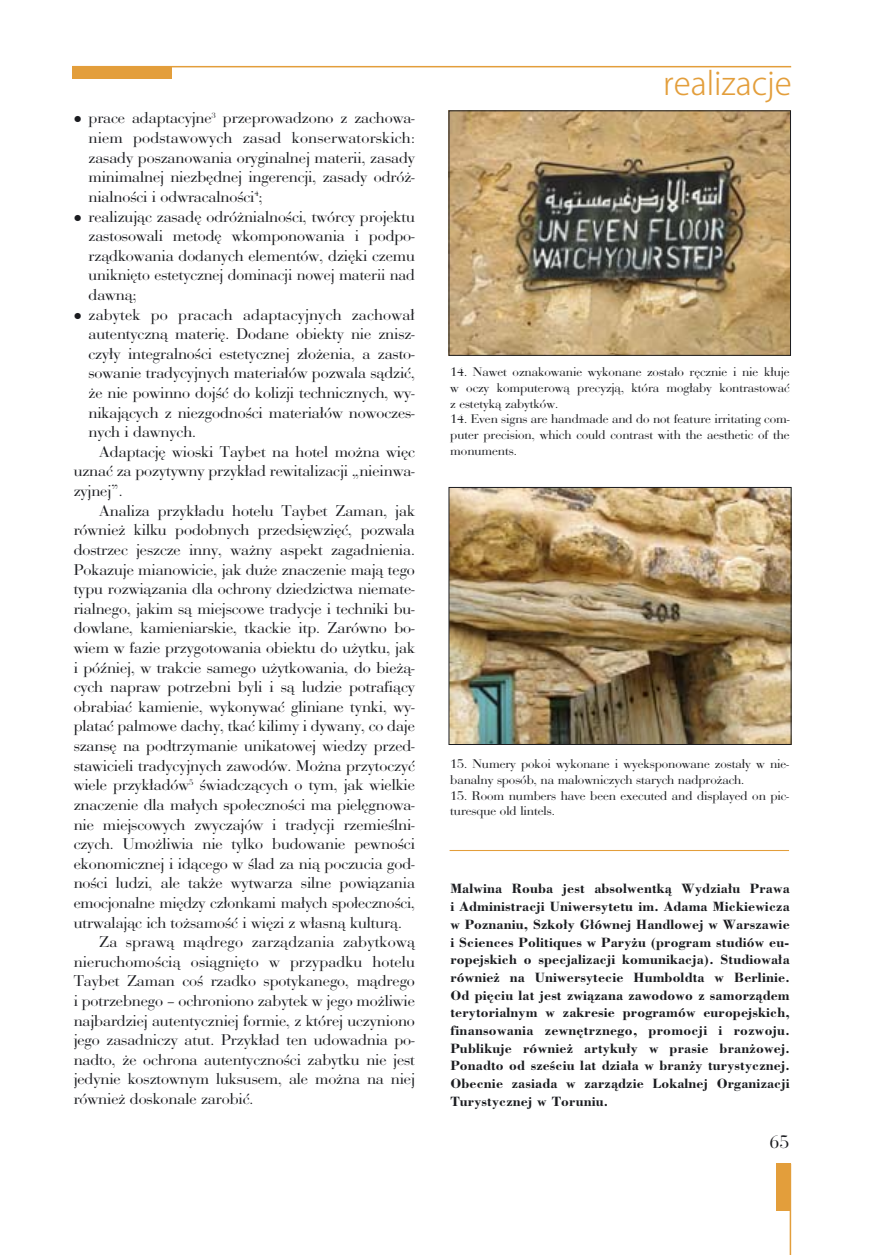
<style>
.page{position:relative;width:872px;height:1255px;background:#fff}
.page>*{position:absolute;margin:0;border:0;box-sizing:border-box;transform-origin:0 0}
.t1{font:300 31.5px "Koz Go Pro";color:#e39e3b}
.t2{font:18px "Pbauer Bodoni Roman";color:#1b1c20}
.t3{font:16.2px "Bauer Bod DOT";color:#1b1c20}
.t4{font:700 14.25px/17.7px "Bodoni EU";letter-spacing:.01em;color:#1b1c20;text-align:justify}
.t5{font:13.05px/15.6px "Bauer Bod DOT";color:#1b1c20;text-align:justify}
.s1{font-size:12px}
</style>
<div class="page">
<div style="left:72px;top:66px;width:99px;height:12px;background:#e39e3b"></div>
<div style="left:776px;top:1163px;width:15px;height:47px;background:#e39e3b"></div>
<hr style="left:789px;top:1163px;width:2px;height:91px;background:#e39e3b">
<hr style="left:72px;top:66px;width:719px;height:1px;background:#e39e3b">
<hr style="left:449px;top:850px;width:340px;height:1px;background:#e39e3b">
<img style="left:451px;top:113px;width:337px;height:240px">
<img style="left:451px;top:489px;width:338px;height:253px">
<div style="left:449px;top:487px;width:342px;height:257px;border:1px solid #1b1c20"></div>
<p class="t3" style="left:74px;top:112px;width:343px"><span class="s1">▯</span> prace adaptacyjne<sup>3</sup> przeprowadzono z zachowa-</p>
<p class="t3" style="left:89px;top:132px;width:328px">niem podstawowych zasad konserwatorskich:</p>
<p class="t3" style="left:89px;top:151px;width:328px">zasady poszanowania oryginalnej materii, zasady</p>
<p class="t3" style="left:89px;top:171px;width:328px">minimalnej niezbędnej ingerencji, zasady odróż-</p>
<p class="t3" style="left:89px;top:190px;width:176px">nialności i odwracalności<sup>4</sup>;</p>
<p class="t3" style="left:74px;top:210px;width:343px"><span class="s1">▯</span> realizując zasadę odróżnialności, twórcy projektu</p>
<p class="t3" style="left:89px;top:230px;width:328px">zastosowali metodę wkomponowania i podpo-</p>
<p class="t3" style="left:89px;top:249px;width:328px">rządkowania dodanych elementów, dzięki czemu</p>
<p class="t3" style="left:89px;top:269px;width:328px">uniknięto estetycznej dominacji nowej materii nad</p>
<p class="t3" style="left:89px;top:288px;width:50px">dawną;</p>
<p class="t3" style="left:74px;top:308px;width:343px"><span class="s1">▯</span> zabytek po pracach adaptacyjnych zachował</p>
<p class="t3" style="left:89px;top:328px;width:328px">autentyczną materię. Dodane obiekty nie znisz-</p>
<p class="t3" style="left:89px;top:347px;width:328px">czyły integralności estetycznej złożenia, a zasto-</p>
<p class="t3" style="left:89px;top:367px;width:328px">sowanie tradycyjnych materiałów pozwala sądzić,</p>
<p class="t3" style="left:89px;top:386px;width:328px">że nie powinno dojść do kolizji technicznych, wy-</p>
<p class="t3" style="left:89px;top:406px;width:328px">nikających z niezgodności materiałów nowoczes-</p>
<p class="t3" style="left:89px;top:426px;width:109px">nych i dawnych.</p>
<p class="t3" style="left:99px;top:445px;width:317px">Adaptację wioski Taybet na hotel można więc</p>
<p class="t3" style="left:74px;top:465px;width:343px">uznać za pozytywny przykład rewitalizacji „nieinwa-</p>
<p class="t3" style="left:74px;top:484px;width:50px">zyjnej”.</p>
<p class="t3" style="left:99px;top:504px;width:317px">Analiza przykładu hotelu Taybet Zaman, jak</p>
<p class="t3" style="left:74px;top:524px;width:343px">również kilku podobnych przedsięwzięć, pozwala</p>
<p class="t3" style="left:74px;top:543px;width:343px">dostrzec jeszcze inny, ważny aspekt zagadnienia.</p>
<p class="t3" style="left:74px;top:563px;width:343px">Pokazuje mianowicie, jak duże znaczenie mają tego</p>
<p class="t3" style="left:74px;top:582px;width:343px">typu rozwiązania dla ochrony dziedzictwa niemate-</p>
<p class="t3" style="left:74px;top:602px;width:343px">rialnego, jakim są miejscowe tradycje i techniki bu-</p>
<p class="t3" style="left:74px;top:622px;width:343px">dowlane, kamieniarskie, tkackie itp. Zarówno bo-</p>
<p class="t3" style="left:74px;top:641px;width:343px">wiem w fazie przygotowania obiektu do użytku, jak</p>
<p class="t3" style="left:74px;top:661px;width:343px">i później, w trakcie samego użytkowania, do bieżą-</p>
<p class="t3" style="left:74px;top:680px;width:343px">cych napraw potrzebni byli i są ludzie potrafiący</p>
<p class="t3" style="left:74px;top:700px;width:343px">obrabiać kamienie, wykonywać gliniane tynki, wy-</p>
<p class="t3" style="left:74px;top:720px;width:343px">platać palmowe dachy, tkać kilimy i dywany, co daje</p>
<p class="t3" style="left:74px;top:739px;width:343px">szansę na podtrzymanie unikatowej wiedzy przed-</p>
<p class="t3" style="left:74px;top:759px;width:343px">stawicieli tradycyjnych zawodów. Można przytoczyć</p>
<p class="t3" style="left:74px;top:779px;width:343px">wiele przykładów<sup>5</sup> świadczących o tym, jak wielkie</p>
<p class="t3" style="left:74px;top:798px;width:343px">znaczenie dla małych społeczności ma pielęgnowa-</p>
<p class="t3" style="left:74px;top:818px;width:343px">nie miejscowych zwyczajów i tradycji rzemieślni-</p>
<p class="t3" style="left:74px;top:837px;width:343px">czych. Umożliwia nie tylko budowanie pewności</p>
<p class="t3" style="left:74px;top:857px;width:343px">ekonomicznej i idącego w ślad za nią poczucia god-</p>
<p class="t3" style="left:74px;top:877px;width:343px">ności ludzi, ale także wytwarza silne powiązania</p>
<p class="t3" style="left:74px;top:896px;width:343px">emocjonalne między członkami małych społeczności,</p>
<p class="t3" style="left:74px;top:916px;width:330px">utrwalając ich tożsamość i więzi z własną kulturą.</p>
<p class="t3" style="left:99px;top:935px;width:317px">Za sprawą mądrego zarządzania zabytkową</p>
<p class="t3" style="left:74px;top:955px;width:343px">nieruchomością osiągnięto w przypadku hotelu</p>
<p class="t3" style="left:74px;top:975px;width:343px">Taybet Zaman coś rzadko spotykanego, mądrego</p>
<p class="t3" style="left:74px;top:994px;width:343px">i potrzebnego – ochroniono zabytek w jego możliwie</p>
<p class="t3" style="left:74px;top:1014px;width:343px">najbardziej autentyczniej formie, z której uczyniono</p>
<p class="t3" style="left:74px;top:1033px;width:343px">jego zasadniczy atut. Przykład ten udowadnia po-</p>
<p class="t3" style="left:74px;top:1053px;width:343px">nadto, że ochrona autentyczności zabytku nie jest</p>
<p class="t3" style="left:74px;top:1073px;width:343px">jedynie kosztownym luksusem, ale można na niej</p>
<p class="t3" style="left:74px;top:1092px;width:181px">również doskonale zarobić.</p>
<h1 class="t1" style="left:663px;top:67px;width:130px">realizacje</h1>
<p class="t5" style="left:450px;top:365px;width:341px">14. Nawet oznakowanie wykonane zostało ręcznie i nie kłuje w oczy komputerową precyzją, która mogłaby kontrastować z estetyką zabytków.</p>
<p class="t5" style="left:450px;top:412px;width:341px">14. Even signs are handmade and do not feature irritating com&shy;puter precision, which could contrast with the aesthetic of the monuments.</p>
<p class="t5" style="left:450px;top:757px;width:340px">15. Numery pokoi wykonane i wyeksponowane zostały w nie&shy;banalny sposób, na malowniczych starych nadprożach.</p>
<p class="t5" style="left:450px;top:789px;width:340px">15. Room numbers have been executed and displayed on pic&shy;turesque old lintels.</p>
<p class="t4" style="left:450px;top:881px;width:341px">Malwina Rouba jest absolwentką Wydziału Prawa i Administracji Uniwersytetu im. Adama Mickiewicza w Poznaniu, Szkoły Głównej Handlowej w Warszawie i Sciences Politiques w Paryżu (program studiów eu&shy;ropejskich o specjalizacji komunikacja). Studiowała również na Uniwersytecie Humboldta w Berlinie.<br>Od pięciu lat jest związana zawodowo z samorządem terytorialnym w zakresie programów europejskich, finansowania zewnętrznego, promocji i rozwoju.<br>Publikuje również artykuły w prasie branżowej.<br>Ponadto od sześciu lat działa w branży turystycznej.<br>Obecnie zasiada w zarządzie Lokalnej Organizacji Turystycznej w Toruniu.</p>
<p class="t2" style="left:769px;top:1134px;width:22px">65</p>
</div>
